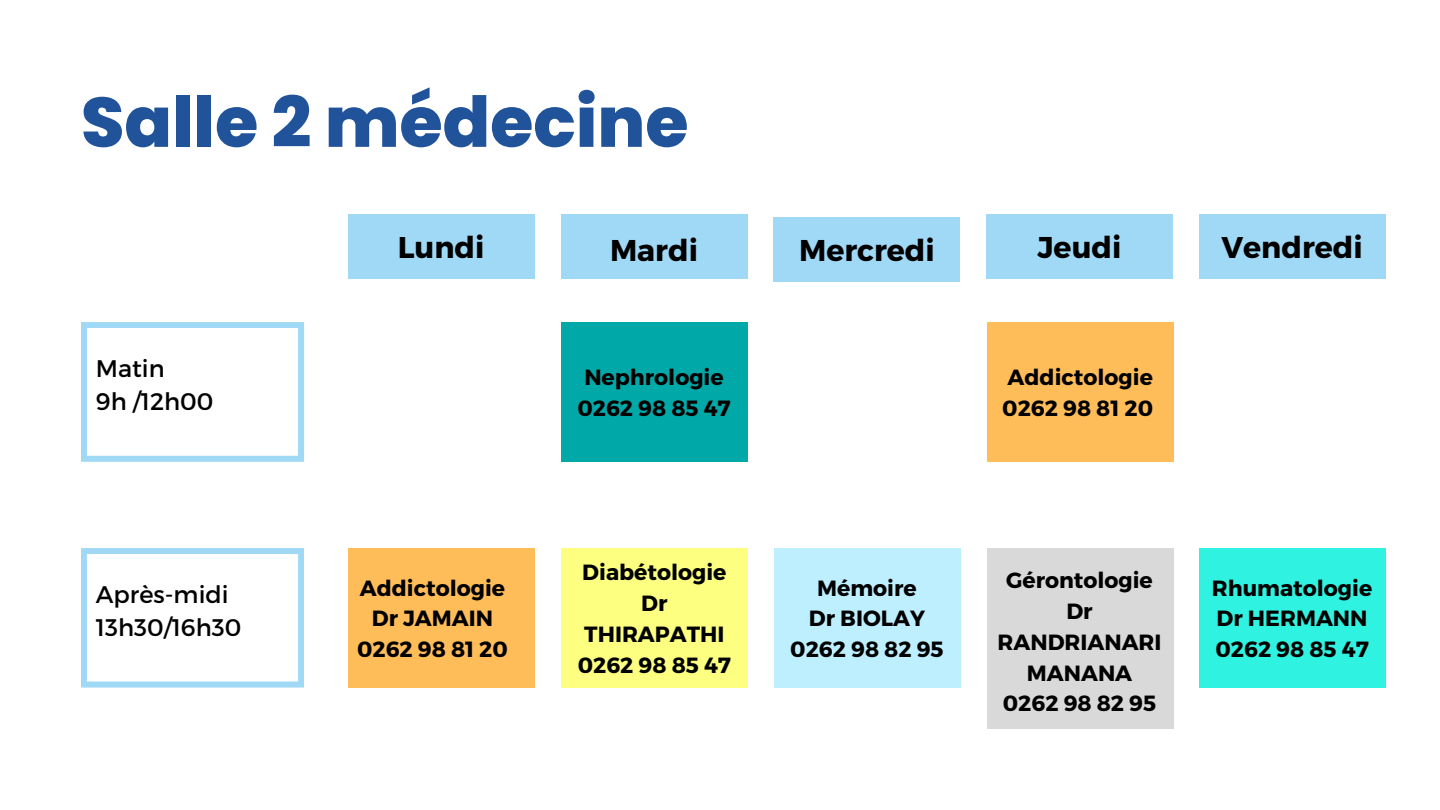
<style>
.page{position:relative;width:1440px;height:810px;background:#fff}
.page>*{position:absolute;margin:0;border:0;box-sizing:border-box;transform-origin:0 0}
.t1{font:800 70px "Poppins";color:#21539a}
.t2{font:700 30px "Montserrat";color:#000}
.t3{font:24px "Montserrat";color:#000}
.t4{font:700 22px/30.8px "Montserrat";color:#000;text-align:center}
</style>
<div class="page">
<svg style="left:81px;top:322px;width:223px;height:140px"></svg>
<div style="left:348px;top:214px;width:186px;height:64px;background:#a0d9f6"></div>
<div style="left:561px;top:214px;width:186px;height:64px;background:#a0d9f6"></div>
<div style="left:774px;top:217px;width:186px;height:64px;background:#a0d9f6"></div>
<div style="left:986px;top:214px;width:187px;height:64px;background:#a0d9f6"></div>
<div style="left:1199px;top:214px;width:186px;height:64px;background:#a0d9f6"></div>
<svg style="left:81px;top:548px;width:223px;height:140px"></svg>
<div style="left:348px;top:548px;width:186px;height:140px;background:#ffbd59"></div>
<div style="left:561px;top:322px;width:186px;height:140px;background:#00a8a8"></div>
<div style="left:561px;top:548px;width:186px;height:140px;background:#fcff80"></div>
<div style="left:987px;top:322px;width:186px;height:140px;background:#ffbd59"></div>
<div style="left:774px;top:548px;width:186px;height:140px;background:#beefff"></div>
<div style="left:987px;top:548px;width:186px;height:181px;background:#d9d9d9"></div>
<div style="left:1199px;top:548px;width:186px;height:140px;background:#2ff3e0"></div>
<h1 class="t1" style="left:81px;top:73px;width:609px">Salle 2 médecine</h1>
<h2 class="t3" style="left:96px;top:353px;width:70px">Matin</h2>
<h2 class="t3" style="left:96px;top:386px;width:119px">9h /12h00</h2>
<h3 class="t3" style="left:96px;top:579px;width:134px">Après-midi</h3>
<h3 class="t3" style="left:96px;top:612px;width:147px">13h30/16h30</h3>
<h2 class="t2" style="left:398px;top:228px;width:88px">Lundi</h2>
<h2 class="t2" style="left:610px;top:231px;width:90px">Mardi</h2>
<h2 class="t2" style="left:799px;top:231px;width:137px">Mercredi</h2>
<p class="t2" style="left:1038px;top:228px;width:85px">Jeudi</p>
<p class="t2" style="left:1221px;top:228px;width:143px">Vendredi</p>
<p class="t4" style="left:357px;top:571px;width:152px">Addictologie<br>Dr JAMAIN<br>0262 98 81 20</p>
<p class="t4" style="left:577px;top:361px;width:155px">Nephrologie<br>0262 98 85 47</p>
<h3 class="t4" style="left:578px;top:556px;width:155px">Diabétologie<br>Dr<br>THIRAPATHI<br>0262 98 85 47</h3>
<h3 class="t4" style="left:1002px;top:361px;width:152px;text-align:left">Addictologie<br>0262 98 81 20</h3>
<h3 class="t4" style="left:790px;top:571px;width:155px">Mémoire<br>Dr BIOLAY<br>0262 98 82 95</h3>
<h3 class="t4" style="left:998px;top:564px;width:166px">Gérontologie<br>Dr<br>RANDRIANARI<br>MANANA<br>0262 98 82 95</h3>
<h3 class="t4" style="left:1212px;top:571px;width:162px;text-align:left">Rhumatologie<br>Dr HERMANN<br>0262 98 85 47</h3>
</div>
